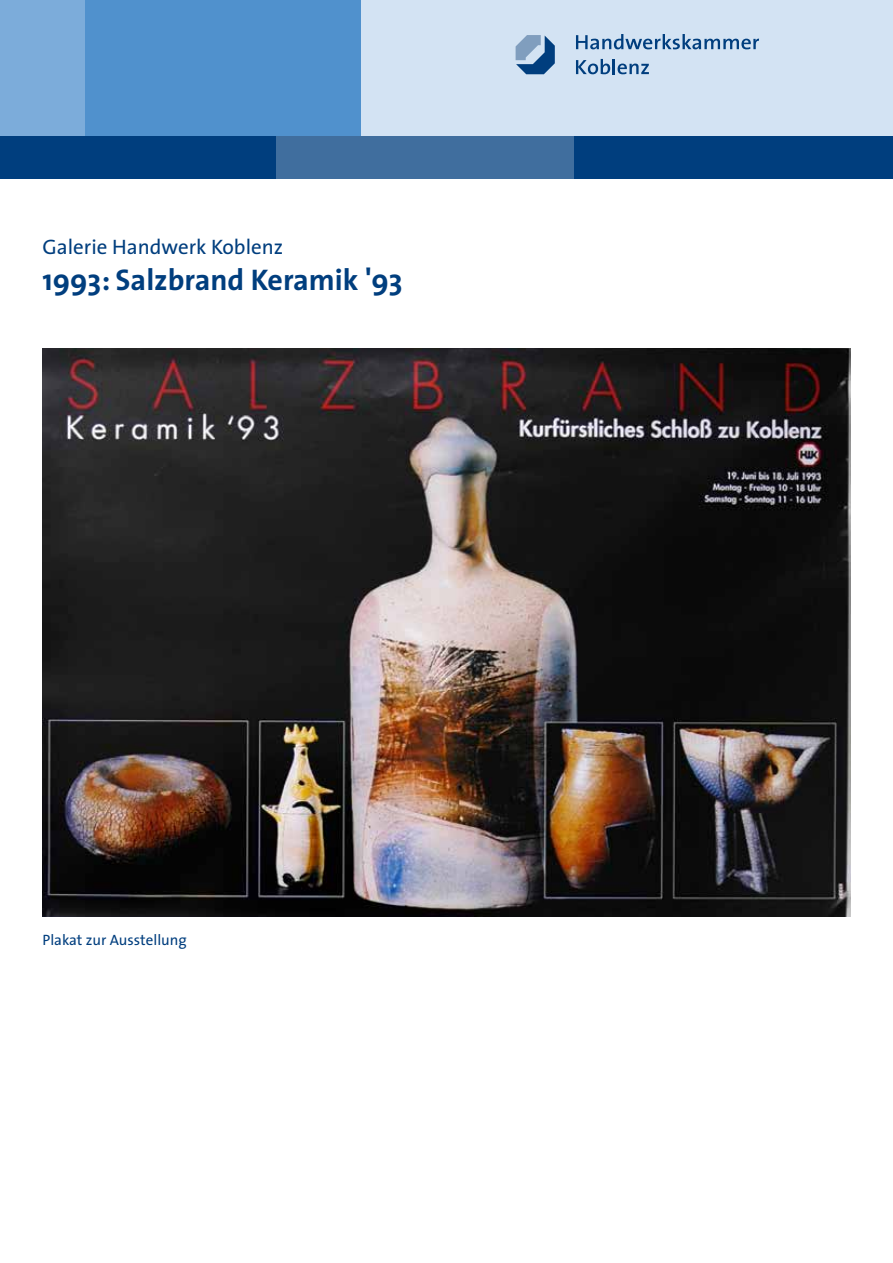
<style>
.page{position:relative;width:893px;height:1263px;background:#fff}
.page>*{position:absolute;margin:0;border:0;box-sizing:border-box;transform-origin:0 0}
.t1{font:700 30px "The Sans";color:#003e7e}
.t2{font:21px "The Sans";color:#003e7e}
.t3{font:15px "The Sans";color:#003e7e}
</style>
<div class="page">
<div style="left:0;top:0;width:85px;height:136px;background:#7cacda"></div>
<div style="left:85px;top:0;width:340px;height:136px;background:#5091cd"></div>
<div style="left:574px;top:136px;width:319px;height:43px;background:#003e7e"></div>
<div style="left:0;top:136px;width:276px;height:43px;background:#003e7e"></div>
<div style="left:276px;top:136px;width:298px;height:43px;background:#406e9e"></div>
<div style="left:361px;top:0;width:532px;height:136px;background:#d3e3f3"></div>
<svg style="left:576px;top:34px;width:183px;height:15px"></svg>
<svg style="left:576px;top:59px;width:73px;height:15px"></svg>
<svg style="left:516px;top:35px;width:39px;height:39px"></svg>
<img style="left:43px;top:349px;width:807px;height:567px">
<p class="t2" style="left:43px;top:233px;width:242px">Galerie Handwerk Koblenz</p>
<p class="t1" style="left:43px;top:261px;width:362px">1993: Salzbrand Keramik '93</p>
<p class="t3" style="left:43px;top:930px;width:146px">Plakat zur Ausstellung</p>
</div>
